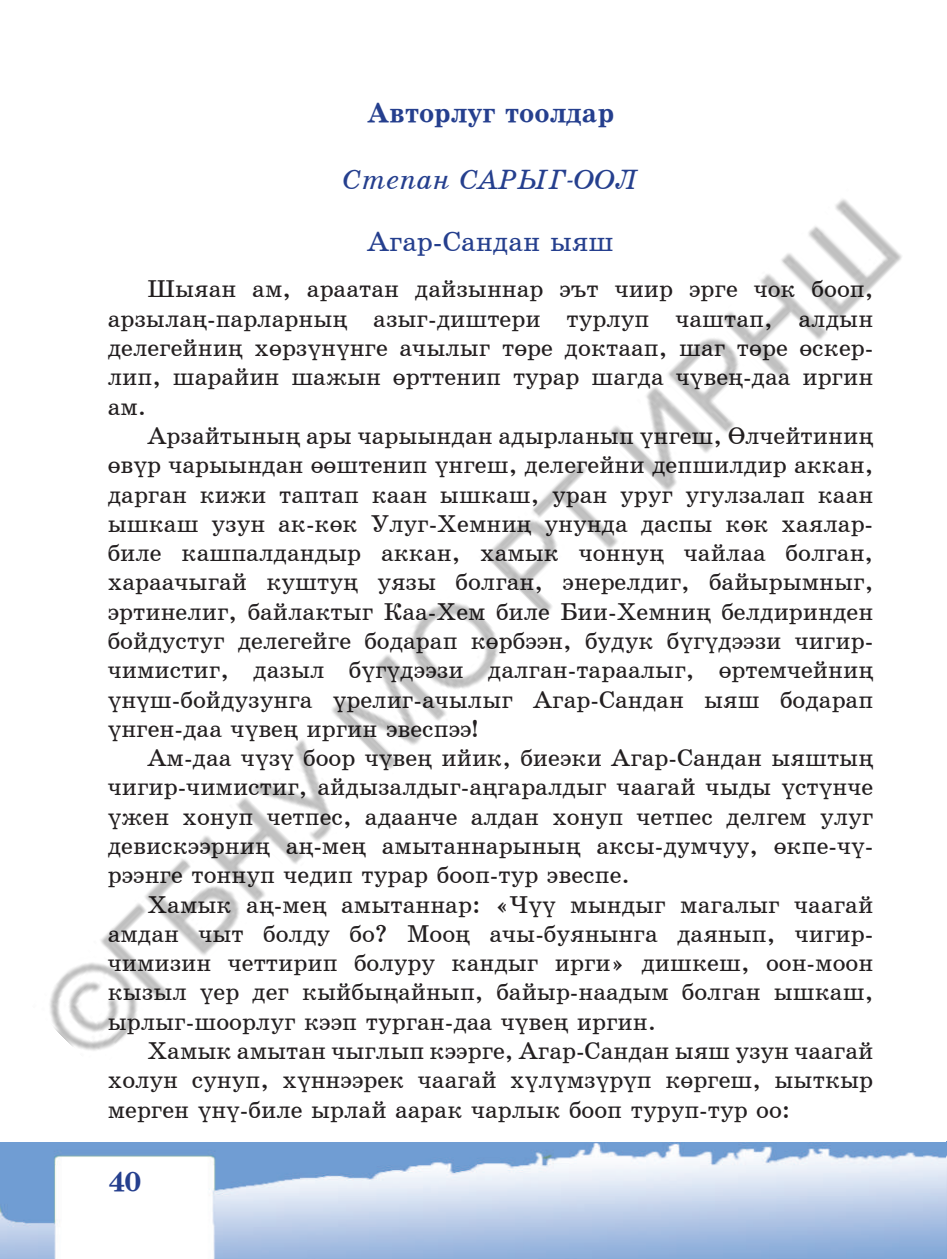
<style>
.page{position:relative;width:947px;height:1259px;background:#fff}
.page>*{position:absolute;margin:0;border:0;box-sizing:border-box;transform-origin:0 0}
.t1{font:700 28px "TT School";color:#253f8e}
.t2{font:italic 28px "TT School";color:#253f8e}
.t3{font:28px "TT School Book Normal";color:#253f8e}
.t4{font:24.4px/29.2px "TT School Book Normal";color:#231f20;text-align:justify}
</style>
<div class="page">
<img style="left:0;top:1141px;width:947px;height:118px">
<img style="left:50px;top:199px;width:852px;height:852px">
<p class="t1" style="left:367px;top:98px;width:249px">Авторлуг тоолдар</p>
<p class="t2" style="left:343px;top:164px;width:297px">Степан САРЫГ-ООЛ</p>
<p class="t3" style="left:367px;top:227px;width:248px">Агар-Сандан ыяш</p>
<p class="t4" style="left:108px;top:275px;width:767px;text-indent:40px">Шыяан ам, араатан дайзыннар эът чиир эрге чок бооп, арзылаё-парларныё азыг-диштери турлуп чаштап, алдын делегейниё х=рз\н\нге ачылыг т=ре доктаап, шаг т=ре =скер&shy;лип, шарайин шажын =рттенип турар шагда ч\веё-даа иргин ам.</p>
<p class="t4" style="left:108px;top:421px;width:767px;text-indent:40px">Арзайтыныё ары чарыындан адырланып \нгеш, +лчейтиниё =в\р чарыындан ==штенип \нгеш, делегейни депшилдир аккан, дарган кижи таптап каан ышкаш, уран уруг угулзалап каан ышкаш узун ак-к=к Улуг-Хемниё унунда даспы к=к хаялар&shy;биле кашпалдандыр аккан, хамык чоннуё чайлаа болган, хараачыгай куштуё уязы болган, энерелдиг, байырымныг, эртинелиг, байлактыг Каа-Хем биле Бии-Хемниё белдиринден бойдустуг делегейге бодарап к=рбээн, будук б\г\дээзи чигир&shy;чимистиг, дазыл б\г\дээзи далган-тараалыг, =ртемчейниё \н\ш-бойдузунга \религ-ачылыг Агар-Сандан ыяш бодарап \нген-даа ч\веё иргин эвеспээ!</p>
<p class="t4" style="left:108px;top:743px;width:767px;text-indent:40px">Ам-даа ч\з\ боор ч\веё ийик, биеэки Агар-Сандан ыяштыё чигир-чимистиг, айдызалдыг-аёгаралдыг чаагай чыды \ст\нче \жен хонуп четпес, адаанче алдан хонуп четпес делгем улуг девискээрниё аё-меё амытаннарыныё аксы-думчуу, =кпе-ч\- рээнге тоннуп чедип турар бооп-тур эвеспе.</p>
<p class="t4" style="left:108px;top:889px;width:767px;text-indent:40px">Хамык аё-меё амытаннар: «Ч\\ мындыг магалыг чаагай амдан чыт болду бо? Мооё ачы-буянынга даянып, чигир&shy;чимизин четтирип болуру кандыг ирги» дишкеш, оон-моон кызыл \ep дег кыйбыёайнып, байыр-наадым болган ышкаш, ырлыг-шоорлуг кээп турган-даа ч\веё иргин.</p>
<p class="t4" style="left:108px;top:1036px;width:767px;text-indent:40px">Хамык амытан чыглып кээрге, Агар-Сандан ыяш узун чаагай холун сунуп, х\ннээрек чаагай х\л\мз\р\п к=ргеш, ыыткыр мерген \н\-биле ырлай аарак чарлык бооп туруп-тур оо:</p>
<p class="t1" style="left:109px;top:1166px;width:34px">40</p>
</div>
